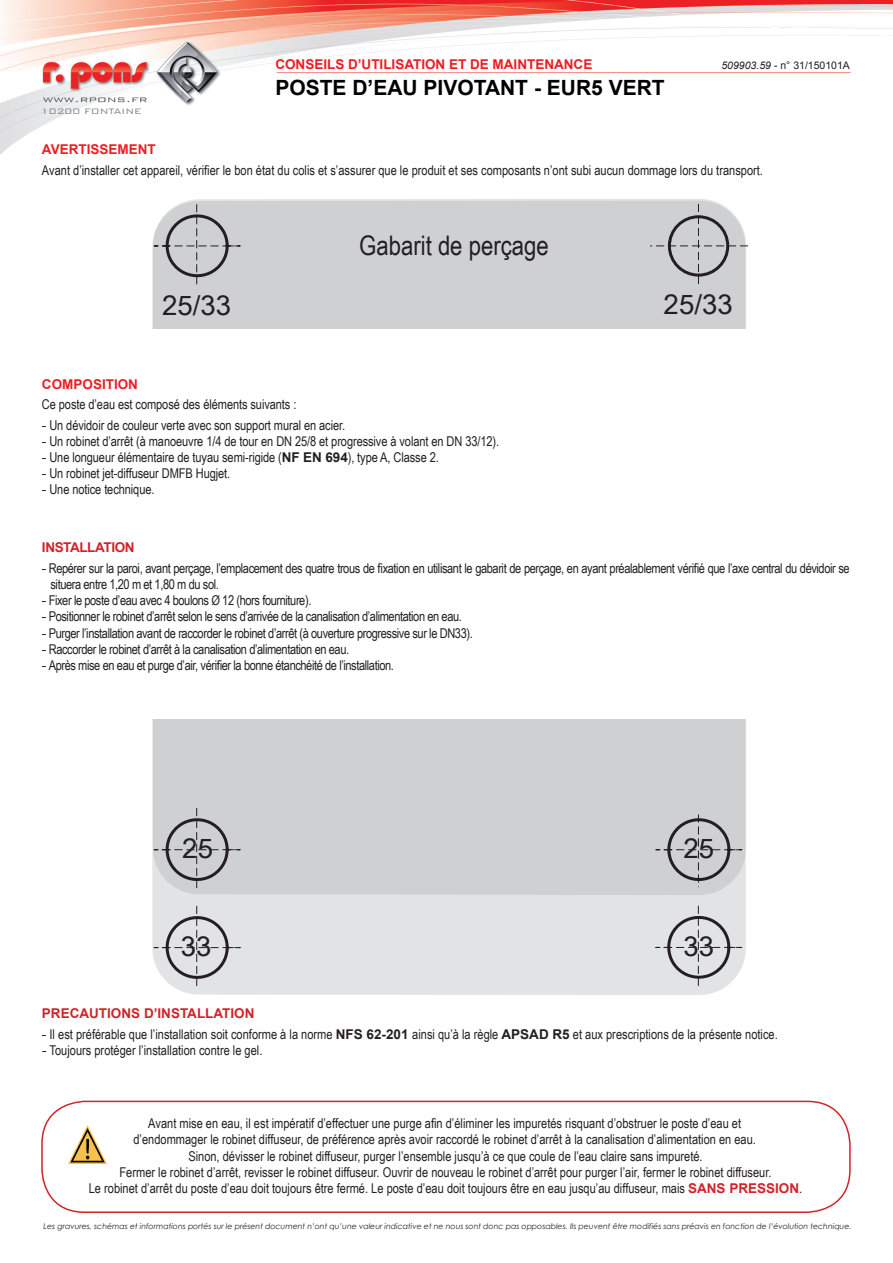
<style>
.page{position:relative;width:893px;height:1263px;background:#fff}
.page>*{position:absolute;margin:0;border:0;box-sizing:border-box;transform-origin:0 0}
.t1{font:27px "Arial Narrow";color:#231f20;scale:1.25 1}
.t2{font:27px "Arial Narrow";color:#231f20}
.t3{font:700 21px "Arial";color:#000}
.t4{font:13.5px/16.2px "Arial Narrow";color:#231f20;text-align:center}
.t5{font:13.5px/16.2px "Arial Narrow";letter-spacing:-.03em;color:#231f20}
.t6{font:700 13.5px "Arial";color:#ee1d23}
.t7{font:700 13.5px "Arial";color:#d1232a}
.t8{font:700 13.5px "Arial";letter-spacing:-.03em;color:#d1232a}
.t9{font:10.5px "Arial";color:#231f20}
.t10{font:300 10.5px "Bank Gothic BT";color:#808285}
.t11{font:italic 7.8px "Century Gothic";color:#231f20}
.t12{font:700 7.5px "Century Gothic";color:#231f20}
.s1{font-style:italic}
.s2{font-family:"Arial"}
.s3{font-family:"Arial";font-weight:700}
.s4{font-family:"Arial";font-weight:700;color:#d1232a}
</style>
<div class="page">
<img style="left:0;top:0;width:893px;height:155px">
<div style="left:152px;top:242px;width:594px;height:753px;background:#e2e3e5"></div>
<div style="left:153px;top:200px;width:593px;height:695px;background:#cfd0d2"></div>
<svg style="left:650px;top:204px;width:98px;height:80px"></svg>
<svg style="left:154px;top:204px;width:86px;height:125px"></svg>
<svg style="left:154px;top:808px;width:86px;height:187px"></svg>
<svg style="left:656px;top:815px;width:86px;height:180px"></svg>
<div style="left:146px;top:329px;width:608px;height:389px;background:#fff"></div>
<div style="left:41px;top:1101px;width:810px;height:112px;border:2px solid #d1232a;border-radius:43px"></div>
<img style="left:68px;top:1126px;width:38px;height:38px">
<p class="t10" style="left:41px;top:106px;width:102px">10200 FONTAINE</p>
<p class="t6" style="left:275px;top:56px;width:319px">CONSEILS D’UTILISATION ET DE MAINTENANCE</p>
<h2 class="t3" style="left:275px;top:74px;width:391px">POSTE D’EAU PIVOTANT - EUR5 VERT</h2>
<p class="t9" style="left:721px;top:59px;width:130px"><span class="s1">509903.59 -</span> n° 31/150101A</p>
<p class="t6" style="left:42px;top:141px;width:115px">AVERTISSEMENT</p>
<p class="t4" style="left:42px;top:161px;width:723px">Avant d’installer cet appareil, vérifier le bon état du colis et s’assurer que le produit et ses composants n’ont subi aucun dommage lors du transport.</p>
<h1 class="t2" style="left:359px;top:226px;width:191px">Gabarit de perçage</h1>
<h1 class="t1" style="left:162px;top:286px;width:57px">25/33</h1>
<h1 class="t1" style="left:664px;top:284px;width:57px">25/33</h1>
<p class="t6" style="left:42px;top:375px;width:98px">COMPOSITION</p>
<p class="t4" style="left:42px;top:396px;width:256px">Ce poste d’eau est composé des éléments suivants :</p>
<p class="t4" style="left:42px;top:416px;width:305px"><span class="s2">-</span> Un dévidoir de couleur verte avec son support mural en acier.</p>
<p class="t4" style="left:42px;top:432px;width:459px"><span class="s2">-</span> Un robinet d’arrêt (à manoeuvre 1/4 de tour en DN 25/8 et progressive à volant en DN 33/12).</p>
<p class="t4" style="left:42px;top:449px;width:398px"><span class="s2">-</span> Une longueur élémentaire de tuyau semi-rigide (<span class="s3">NF EN 694</span>), type A, Classe 2.</p>
<p class="t4" style="left:42px;top:465px;width:190px"><span class="s2">-</span> Un robinet jet-diffuseur DMFB Hugjet.</p>
<p class="t4" style="left:42px;top:481px;width:114px"><span class="s2">-</span> Une notice technique.</p>
<p class="t8" style="left:42px;top:539px;width:94px">INSTALLATION</p>
<p class="t5" style="left:50px;top:559px;width:801px;text-indent:-9px"><span class="s2">-</span> Repérer sur la paroi, avant perçage, l’emplacement des quatre trous de fixation en utilisant le gabarit de perçage, en ayant préalablement vérifié que l’axe central du dévidoir se situera entre 1,20 m et 1,80 m du sol.</p>
<p class="t5" style="left:42px;top:592px;width:271px"><span class="s2">-</span> Fixer le poste d’eau avec 4 boulons Ø 12 (hors fourniture).</p>
<p class="t5" style="left:42px;top:608px;width:421px"><span class="s2">-</span> Positionner le robinet d’arrêt selon le sens d’arrivée de la canalisation d’alimentation en eau.</p>
<p class="t5" style="left:42px;top:624px;width:432px"><span class="s2">-</span> Purger l’installation avant de raccorder le robinet d’arrêt (à ouverture progressive sur le DN33).</p>
<p class="t5" style="left:42px;top:640px;width:309px"><span class="s2">-</span> Raccorder le robinet d’arrêt à la canalisation d’alimentation en eau.</p>
<p class="t5" style="left:42px;top:657px;width:353px"><span class="s2">-</span> Après mise en eau et purge d’air, vérifier la bonne étanchéité de l’installation.</p>
<h1 class="t1" style="left:182px;top:829px;width:26px">25</h1>
<h1 class="t1" style="left:683px;top:829px;width:26px">25</h1>
<h1 class="t1" style="left:181px;top:926px;width:26px">33</h1>
<h1 class="t1" style="left:683px;top:927px;width:26px">33</h1>
<p class="t7" style="left:42px;top:1005px;width:214px">PRECAUTIONS D’INSTALLATION</p>
<p class="t4" style="left:42px;top:1025px;width:737px"><span class="s2">-</span> Il est préférable que l’installation soit conforme à la norme <span class="s3">NFS 62-201</span> ainsi qu’à la règle <span class="s3">APSAD R5</span> et aux prescriptions de la présente notice.</p>
<p class="t4" style="left:42px;top:1042px;width:222px"><span class="s2">-</span> Toujours protéger l’installation contre le gel.</p>
<p class="t4" style="left:89px;top:1115px;width:715px">Avant mise en eau, il est impératif d’effectuer une purge afin d’éliminer les impuretés risquant d’obstruer le poste d’eau et<br>d’endommager le robinet diffuseur, de préférence après avoir raccordé le robinet d’arrêt à la canalisation d’alimentation en eau.<br>Sinon, dévisser le robinet diffuseur, purger l’ensemble jusqu’à ce que coule de l’eau claire sans impureté.<br>Fermer le robinet d’arrêt, revisser le robinet diffuseur. Ouvrir de nouveau le robinet d’arrêt pour purger l’air, fermer le robinet diffuseur.<br>Le robinet d’arrêt du poste d’eau doit toujours être fermé. Le poste d’eau doit toujours être en eau jusqu’au diffuseur, mais <span class="s4">SANS PRESSION</span>.</p>
<p class="t12" style="left:44px;top:1185px;width:114px">(a) Caractéristiques certifiées :</p>
<p class="t11" style="left:44px;top:1220px;width:809px">Les gravures, schémas et informations portés sur le présent document n’ont qu’une valeur indicative et ne nous sont donc pas opposables. Ils peuvent être modifiés sans préavis en fonction de l’évolution technique.</p>
</div>
